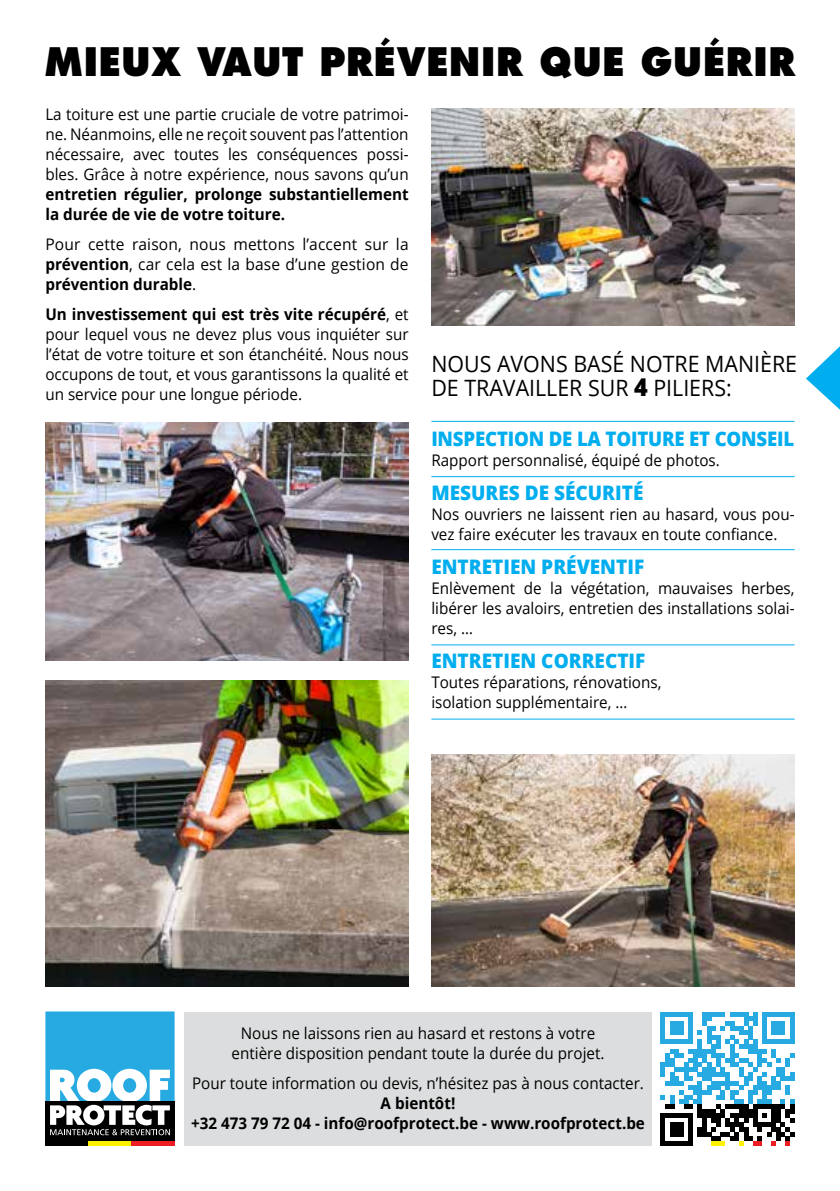
<style>
.page{position:relative;width:840px;height:1191px;background:#fff}
.page>*{position:absolute;margin:0;border:0;box-sizing:border-box;transform-origin:0 0}
.t1{font:800 38.2px "Futura CE";letter-spacing:.02em;color:#000;scale:.93 1}
.t2{font:22.4px/24.6px "Open Sans";color:#000;scale:.95 1}
.t3{font:800 20px "Open Sans";color:#00aeef;scale:.95 1}
.t4{font:800 20px "Open Sans";color:#00aeef;scale:.93 1}
.t5{font:16px/20px "Open Sans";color:#000;text-align:justify;scale:.95 1}
.t6{font:700 16px/20px "Open Sans";color:#000;scale:.95 1}
.t7{font:16px/20px "Open Sans";color:#000;text-align:justify}
.s1{font-weight:700}
.s2{font-weight:800;font-size:24.6px}
</style>
<div class="page">
<div style="left:45px;top:1009px;width:132px;height:136px;background:linear-gradient(to bottom,#fff,#fff)"></div>
<div style="left:45px;top:1011px;width:129px;height:90px;background:#27aae1"></div>
<div style="left:45px;top:1101px;width:129px;height:39px;background:#000"></div>
<hr style="left:45px;top:1141px;width:43px;height:4px;background:#000">
<hr style="left:88px;top:1141px;width:43px;height:4px;background:#fff200">
<hr style="left:131px;top:1141px;width:43px;height:4px;background:#ed1d24">
<svg style="left:50px;top:1068px;width:120px;height:67px"></svg>
<img style="left:431px;top:108px;width:363px;height:218px">
<img style="left:431px;top:755px;width:363px;height:231px">
<img style="left:45px;top:422px;width:363px;height:238px">
<img style="left:45px;top:680px;width:363px;height:306px">
<svg style="left:806px;top:347px;width:33px;height:62px"></svg>
<hr style="left:431px;top:549px;width:363px;height:1px;background:#00aeef">
<hr style="left:431px;top:644px;width:363px;height:1px;background:#00aeef">
<hr style="left:431px;top:718px;width:363px;height:1px;background:#00aeef">
<hr style="left:431px;top:476px;width:363px;height:1px;background:#00aeef">
<hr style="left:431px;top:421px;width:363px;height:1px;background:#00aeef">
<svg style="left:660px;top:1012px;width:134px;height:133px"></svg>
<div style="left:184px;top:1012px;width:467px;height:133px;background:#dcddde"></div>
<h1 class="t1" style="left:44px;top:35px;width:808px">MIEUX VAUT PRÉVENIR QUE GUÉRIR</h1>
<p class="t5" style="left:45px;top:104px;width:383px">La toiture est une partie cruciale de votre patrimoi&shy;ne. Néanmoins, elle ne reçoit souvent pas l’attention nécessaire, avec toutes les conséquences possi&shy;bles. Grâce à notre expérience, nous savons qu’un</p>
<p class="t6" style="left:45px;top:184px;width:383px">entretien régulier, prolonge substantiellement la durée de vie de votre toiture.</p>
<p class="t7" style="left:45px;top:234px;width:364px">Pour cette raison, nous mettons l’accent sur la <span class="s1">prévention</span>, car cela est la base d’une gestion de <span class="s1">prévention durable</span>.</p>
<p class="t5" style="left:45px;top:304px;width:383px"><span class="s1">Un investissement qui est très vite récupéré</span>, et pour lequel vous ne devez plus vous inquiéter sur l’état de votre toiture et son étanchéité. Nous nous occupons de tout, et vous garantissons la qualité et un service pour une longue période.</p>
<h2 class="t2" style="left:431px;top:351px;width:386px">NOUS AVONS BASÉ NOTRE MANIÈRE<br>DE TRAVAILLER SUR <span class="s2">4</span> PILIERS:</h2>
<p class="t4" style="left:431px;top:423px;width:391px">INSPECTION DE LA TOITURE ET CONSEIL</p>
<p class="t5" style="left:431px;top:449px;width:305px">Rapport personnalisé, équipé de photos.</p>
<p class="t3" style="left:431px;top:477px;width:225px">MESURES DE SÉCURITÉ</p>
<p class="t5" style="left:431px;top:503px;width:383px">Nos ouvriers ne laissent rien au hasard, vous pou&shy;vez faire exécuter les travaux en toute confiance.</p>
<p class="t3" style="left:431px;top:551px;width:225px">ENTRETIEN PRÉVENTIF</p>
<p class="t5" style="left:431px;top:577px;width:383px">Enlèvement de la végétation, mauvaises herbes, libérer les avaloirs, entretien des installations solai&shy;res, …</p>
<p class="t3" style="left:431px;top:645px;width:227px">ENTRETIEN CORRECTIF</p>
<p class="t5" style="left:431px;top:671px;width:243px">Toutes réparations, rénovations, isolation supplémentaire, …</p>
<p class="t5" style="left:231px;top:1022px;width:394px;text-align:center">Nous ne laissons rien au hasard et restons à votre entière disposition pendant toute la durée du projet.</p>
<p class="t5" style="left:192px;top:1072px;width:477px">Pour toute information ou devis, n’hésitez pas à nous contacter.</p>
<p class="t6" style="left:191px;top:1092px;width:479px;text-align:center">A bientôt!<br>+32 473 79 72 04 - info@roofprotect.be - www.roofprotect.be</p>
</div>
